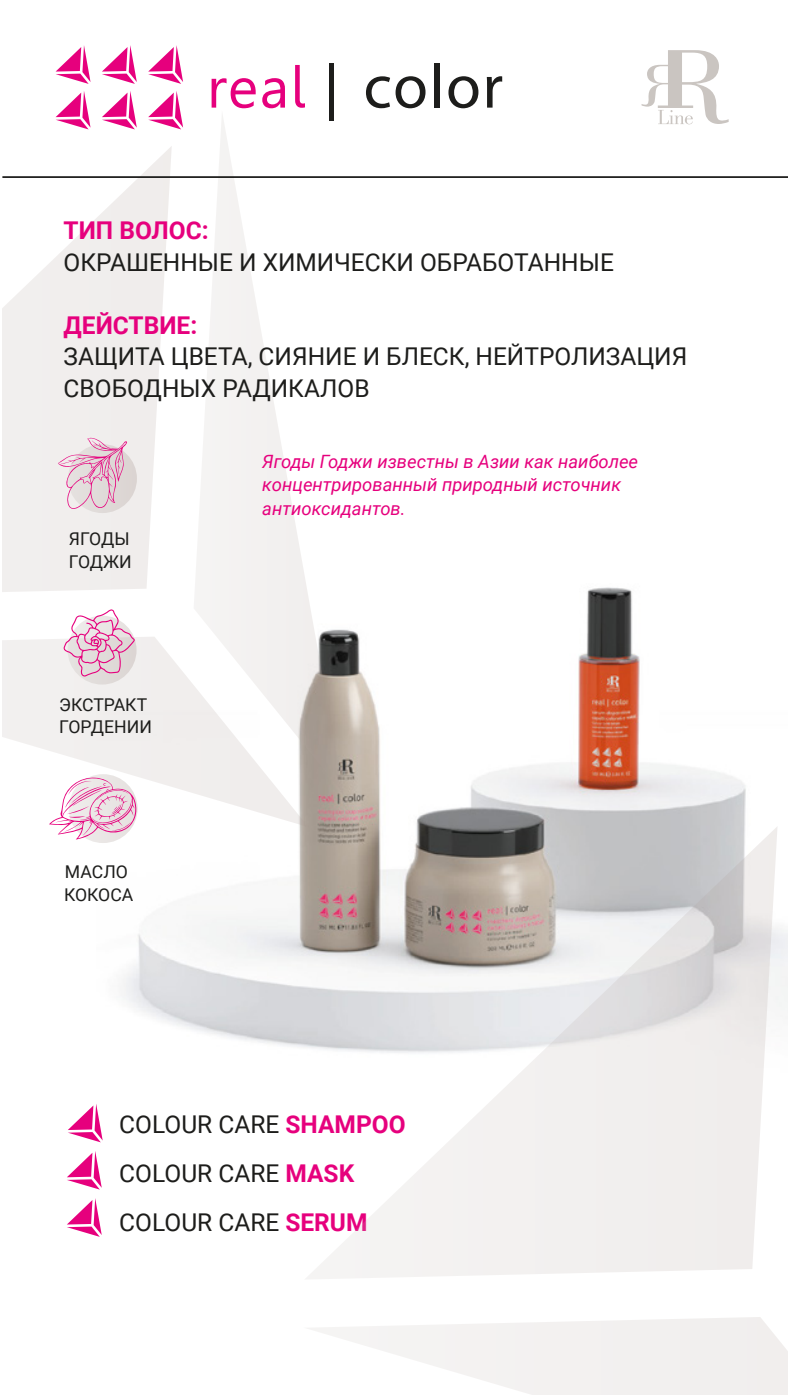
<style>
.page{position:relative;width:788px;height:1400px;background:#fff}
.page>*{position:absolute;margin:0;border:0;box-sizing:border-box;transform-origin:0 0}
.t1{font:63.35px "Myriad Pro";letter-spacing:.025em;color:#1d1d1b}
.t2{font:24.5px/49px "Roboto";color:#1d1d1b}
.t3{font:700 24.5px "Roboto";color:#e6007d}
.t4{font:italic 18.38px/23.6px "Roboto";color:#e6007d}
.t5{font:17.68px/22.6px "Roboto";color:#1d1d1b}
.s1{font-weight:700;color:#e6007d}
</style>
<div class="page">
<img style="left:97px;top:587px;width:691px;height:556px">
<svg style="left:2px;top:637px;width:306px;height:190px"></svg>
<svg style="left:2px;top:146px;width:170px;height:453px"></svg>
<svg style="left:193px;top:110px;width:150px;height:684px"></svg>
<svg style="left:641px;top:50px;width:87px;height:74px"></svg>
<hr style="left:2px;top:176px;width:786px;height:2px;background:#1d1d1b">
<svg style="left:211px;top:78px;width:45px;height:30px"></svg>
<svg style="left:262px;top:78px;width:23px;height:30px"></svg>
<svg style="left:295px;top:65px;width:10px;height:43px"></svg>
<hr style="left:329px;top:64px;width:4px;height:57px;background:#1d1d1b">
<svg style="left:56px;top:91px;width:34px;height:38px"></svg>
<svg style="left:102px;top:91px;width:35px;height:38px"></svg>
<svg style="left:102px;top:45px;width:35px;height:39px"></svg>
<svg style="left:148px;top:91px;width:35px;height:38px"></svg>
<svg style="left:56px;top:45px;width:34px;height:39px"></svg>
<svg style="left:148px;top:45px;width:35px;height:39px"></svg>
<svg style="left:308px;top:1317px;width:480px;height:77px"></svg>
<svg style="left:304px;top:826px;width:473px;height:453px"></svg>
<svg style="left:68px;top:1104px;width:35px;height:38px"></svg>
<svg style="left:67px;top:1151px;width:35px;height:39px"></svg>
<svg style="left:67px;top:1198px;width:35px;height:39px"></svg>
<div style="left:68px;top:444px;width:69px;height:69px;background:#dcd5d2;border-radius:50%"></div>
<div style="left:68px;top:616px;width:68px;height:69px;background:#e0dcda;border-radius:50%"></div>
<div style="left:69px;top:774px;width:69px;height:69px;background:#eae7e5;border-radius:50%"></div>
<svg style="left:58px;top:438px;width:69px;height:71px"></svg>
<svg style="left:63px;top:609px;width:72px;height:68px"></svg>
<svg style="left:49px;top:777px;width:88px;height:63px"></svg>
<h1 class="t1" style="left:363px;top:47px;width:141px">color</h1>
<p class="t3" style="left:64px;top:213px;width:147px">ТИП ВОЛОС:</p>
<p class="t2" style="left:64px;top:237px;width:551px">ОКРАШЕННЫЕ И ХИМИЧЕСКИ ОБРАБОТАННЫЕ</p>
<p class="t3" style="left:64px;top:308px;width:135px">ДЕЙСТВИЕ:</p>
<p class="t2" style="left:64px;top:340px;width:625px;line-height:31.5px">ЗАЩИТА ЦВЕТА, СИЯНИЕ И БЛЕСК, НЕЙТРОЛИЗАЦИЯ<br>СВОБОДНЫХ РАДИКАЛОВ</p>
<p class="t5" style="left:69px;top:527px;width:64px">ЯГОДЫ<br>ГОДЖИ</p>
<p class="t5" style="left:59px;top:692px;width:94px">ЭКСТРАКТ<br>ГОРДЕНИИ</p>
<p class="t5" style="left:64px;top:860px;width:71px">МАСЛО<br>КОКОСА</p>
<p class="t4" style="left:262px;top:448px;width:377px">Ягоды Годжи известны в Азии как наиболее концентрированный природный источник антиоксидантов.</p>
<p class="t2" style="left:119px;top:1099px;width:288px">COLOUR CARE <span class="s1">SHAMPOO<br></span>COLOUR CARE <span class="s1">MASK<br></span>COLOUR CARE <span class="s1">SERUM</span></p>
</div>
